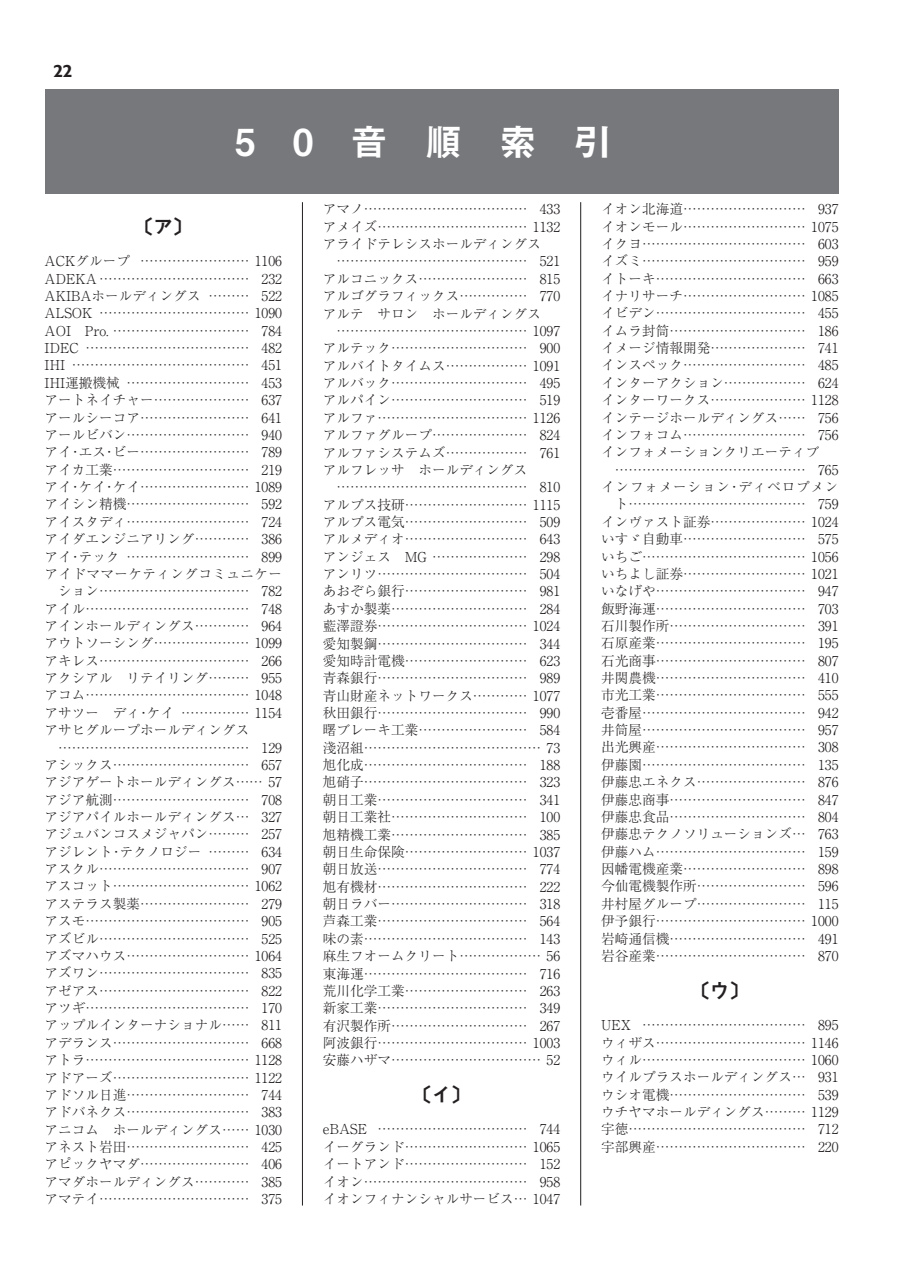
<style>
.page{position:relative;width:903px;height:1275px;background:#fff}
.page>*{position:absolute;margin:0;border:0;box-sizing:border-box;transform-origin:0 0}
.t1{font:37.27px "Midashi Go Pro MB31";letter-spacing:1em;color:#fff}
.t2{font:19.78px "Midashi Go Pro MB31";color:#231f20}
.t3{font:700 17.32px "Humanist 521 BT";color:#231f20}
.t4{font:300 13.65px/17.3px "Ryumin Pro";color:#231f20;text-align:justify}
.t5{font:300 13.65px "Ryumin Pro";letter-spacing:.025em;color:#231f20}
</style>
<div class="page">
<hr style="left:302px;top:202px;width:1px;height:1003px;background:#231f20">
<hr style="left:580px;top:202px;width:1px;height:1003px;background:#231f20">
<div style="left:45px;top:89px;width:793px;height:105px;background:#76787b"></div>
<p class="t3" style="left:53px;top:60px;width:20px">22</p>
<h1 class="t1" style="left:235px;top:112px;width:378px">50音順索引</h1>
<h2 class="t2" style="left:134px;top:211px;width:61px">〔ア〕</h2>
<p class="t4" style="left:45px;top:251px;width:239px">ACKグループ… …………………… 1106</p>
<p class="t4" style="left:45px;top:269px;width:239px">ADEKA……………………………… 232</p>
<p class="t4" style="left:45px;top:286px;width:239px">AKIBAホールディングス… ……… 522</p>
<p class="t4" style="left:45px;top:303px;width:239px">ALSOK……………………………… 1090</p>
<p class="t4" style="left:45px;top:321px;width:239px">AOI　Pro.…………………………… 784</p>
<p class="t4" style="left:45px;top:338px;width:239px">IDEC… ……………………………… 482</p>
<p class="t4" style="left:45px;top:356px;width:239px">IHI… ………………………………… 451</p>
<p class="t4" style="left:45px;top:373px;width:239px">IHI運搬機械… ……………………… 453</p>
<p class="t4" style="left:45px;top:390px;width:239px">アートネイチャー………………… 637</p>
<p class="t4" style="left:45px;top:408px;width:239px">アールシーコア…………………… 641</p>
<p class="t4" style="left:45px;top:425px;width:239px">アールビバン……………………… 940</p>
<p class="t4" style="left:45px;top:442px;width:239px">アイ・エス・ビー……………………… 789</p>
<p class="t4" style="left:45px;top:460px;width:239px">アイカ工業………………………… 219</p>
<p class="t4" style="left:45px;top:477px;width:239px">アイ・ケイ・ケイ……………………… 1089</p>
<p class="t4" style="left:45px;top:495px;width:239px">アイシン精機……………………… 592</p>
<p class="t4" style="left:45px;top:512px;width:239px">アイスタディ……………………… 724</p>
<p class="t4" style="left:45px;top:529px;width:239px">アイダエンジニアリング………… 386</p>
<p class="t4" style="left:45px;top:547px;width:239px">アイ・テック… ……………………… 899</p>
<p class="t5" style="left:45px;top:563px;width:239px">アイドママーケティングコミュニケー</p>
<p class="t4" style="left:58px;top:581px;width:225px">ション…………………………… 782</p>
<p class="t4" style="left:45px;top:599px;width:239px">アイル……………………………… 748</p>
<p class="t4" style="left:45px;top:616px;width:239px">アインホールディングス………… 964</p>
<p class="t4" style="left:45px;top:633px;width:239px">アウトソーシング………………… 1099</p>
<p class="t4" style="left:45px;top:651px;width:239px">アキレス…………………………… 266</p>
<p class="t4" style="left:45px;top:668px;width:239px">アクシアル　リテイリング……… 955</p>
<p class="t4" style="left:45px;top:686px;width:239px">アコム……………………………… 1048</p>
<p class="t4" style="left:45px;top:703px;width:239px">アサツー　ディ・ケイ… …………… 1154</p>
<p class="t4" style="left:45px;top:720px;width:206px">アサヒグループホールディングス</p>
<p class="t4" style="left:58px;top:738px;width:225px">…………………………………… 129</p>
<p class="t4" style="left:45px;top:755px;width:239px">アシックス………………………… 657</p>
<p class="t4" style="left:45px;top:772px;width:239px">アジアゲートホールディングス…… 57</p>
<p class="t4" style="left:45px;top:790px;width:239px">アジア航測………………………… 708</p>
<p class="t4" style="left:45px;top:807px;width:239px">アジアパイルホールディングス… 327</p>
<p class="t4" style="left:45px;top:824px;width:239px">アジュバンコスメジャパン……… 257</p>
<p class="t4" style="left:45px;top:842px;width:239px">アジレント・テクノロジー… ……… 634</p>
<p class="t4" style="left:45px;top:859px;width:239px">アスクル…………………………… 907</p>
<p class="t4" style="left:45px;top:877px;width:239px">アスコット………………………… 1062</p>
<p class="t4" style="left:45px;top:894px;width:239px">アステラス製薬…………………… 279</p>
<p class="t4" style="left:45px;top:911px;width:239px">アスモ……………………………… 905</p>
<p class="t4" style="left:45px;top:929px;width:239px">アズビル…………………………… 525</p>
<p class="t4" style="left:45px;top:946px;width:239px">アズマハウス……………………… 1064</p>
<p class="t4" style="left:45px;top:963px;width:239px">アズワン…………………………… 835</p>
<p class="t4" style="left:45px;top:981px;width:239px">アゼアス…………………………… 822</p>
<p class="t4" style="left:45px;top:998px;width:239px">アツギ……………………………… 170</p>
<p class="t4" style="left:45px;top:1015px;width:239px">アップルインターナショナル…… 811</p>
<p class="t4" style="left:45px;top:1033px;width:239px">アデランス………………………… 668</p>
<p class="t4" style="left:45px;top:1050px;width:239px">アトラ……………………………… 1128</p>
<p class="t4" style="left:45px;top:1068px;width:239px">アドアーズ………………………… 1122</p>
<p class="t4" style="left:45px;top:1085px;width:239px">アドソル日進……………………… 744</p>
<p class="t4" style="left:45px;top:1102px;width:239px">アドバネクス……………………… 383</p>
<p class="t4" style="left:45px;top:1120px;width:239px">アニコム　ホールディングス…… 1030</p>
<p class="t4" style="left:45px;top:1137px;width:239px">アネスト岩田……………………… 425</p>
<p class="t4" style="left:45px;top:1154px;width:239px">アピックヤマダ…………………… 406</p>
<p class="t4" style="left:45px;top:1172px;width:239px">アマダホールディングス………… 385</p>
<p class="t4" style="left:45px;top:1189px;width:239px">アマテイ…………………………… 375</p>
<p class="t4" style="left:323px;top:199px;width:239px">アマノ……………………………… 433アメイズ…………………………… 1132アライドテレシスホールディングス</p>
<p class="t4" style="left:323px;top:252px;width:239px;text-indent:14px">…………………………………… 521アルコニックス…………………… 815アルゴグラフィックス…………… 770アルテ　サロン　ホールディングス</p>
<p class="t4" style="left:323px;top:321px;width:239px;text-indent:14px">…………………………………… 1097アルテック………………………… 900アルバイトタイムス……………… 1091アルバック………………………… 495アルパイン………………………… 519アルファ…………………………… 1126アルファグループ………………… 824アルファシステムズ……………… 761アルフレッサ　ホールディングス</p>
<p class="t4" style="left:323px;top:477px;width:239px;text-indent:14px">…………………………………… 810アルプス技研……………………… 1115アルプス電気……………………… 509アルメディオ……………………… 643アンジェス　MG…………………… 298アンリツ…………………………… 504あおぞら銀行……………………… 981あすか製薬………………………… 284藍澤證券…………………………… 1024愛知製鋼…………………………… 344愛知時計電機……………………… 623青森銀行…………………………… 989青山財産ネットワークス………… 1077秋田銀行…………………………… 990曙ブレーキ工業…………………… 584淺沼組………………………………… 73旭化成……………………………… 188旭硝子……………………………… 323朝日工業…………………………… 341朝日工業社………………………… 100旭精機工業………………………… 385朝日生命保険……………………… 1037朝日放送…………………………… 774旭有機材…………………………… 222朝日ラバー………………………… 318芦森工業…………………………… 564味の素……………………………… 143麻生フオームクリート……………… 56東海運……………………………… 716荒川化学工業……………………… 263新家工業…………………………… 349有沢製作所………………………… 267阿波銀行…………………………… 1003安藤ハザマ…………………………… 52</p>
<h2 class="t2" style="left:412px;top:1079px;width:61px">〔イ〕</h2>
<p class="t4" style="left:323px;top:1119px;width:239px">eBASE… …………………………… 744イーグランド……………………… 1065イートアンド……………………… 152イオン……………………………… 958イオンフィナンシャルサービス… 1047</p>
<p class="t4" style="left:601px;top:199px;width:239px">イオン北海道……………………… 937イオンモール……………………… 1075イクヨ……………………………… 603イズミ……………………………… 959イトーキ…………………………… 663イナリサーチ……………………… 1085イビデン…………………………… 455イムラ封筒………………………… 186イメージ情報開発………………… 741インスペック……………………… 485インターアクション……………… 624インターワークス………………… 1128インテージホールディングス…… 756インフォコム……………………… 756インフォメーションクリエーティブ</p>
<p class="t4" style="left:601px;top:460px;width:239px;text-align:right">…………………………………… 765インフォメーション・ディベロプメント………………………………… 759インヴァスト証券………………… 1024いすゞ自動車……………………… 575いちご……………………………… 1056いちよし証券……………………… 1021いなげや…………………………… 947飯野海運…………………………… 703石川製作所………………………… 391石原産業…………………………… 195石光商事…………………………… 807井関農機…………………………… 410市光工業…………………………… 555壱番屋……………………………… 942井筒屋……………………………… 957出光興産…………………………… 308伊藤園……………………………… 135伊藤忠エネクス…………………… 876伊藤忠商事………………………… 847伊藤忠食品………………………… 804伊藤忠テクノソリューションズ… 763伊藤ハム…………………………… 159因幡電機産業……………………… 898今仙電機製作所…………………… 596井村屋グループ…………………… 115伊予銀行…………………………… 1000岩崎通信機………………………… 491岩谷産業…………………………… 870</p>
<h2 class="t2" style="left:690px;top:975px;width:61px">〔ウ〕</h2>
<p class="t4" style="left:601px;top:1015px;width:239px">UEX… ……………………………… 895ウィザス…………………………… 1146ウィル……………………………… 1060ウイルプラスホールディングス… 931ウシオ電機………………………… 539ウチヤマホールディングス……… 1129宇徳………………………………… 712宇部興産…………………………… 220</p>
</div>
